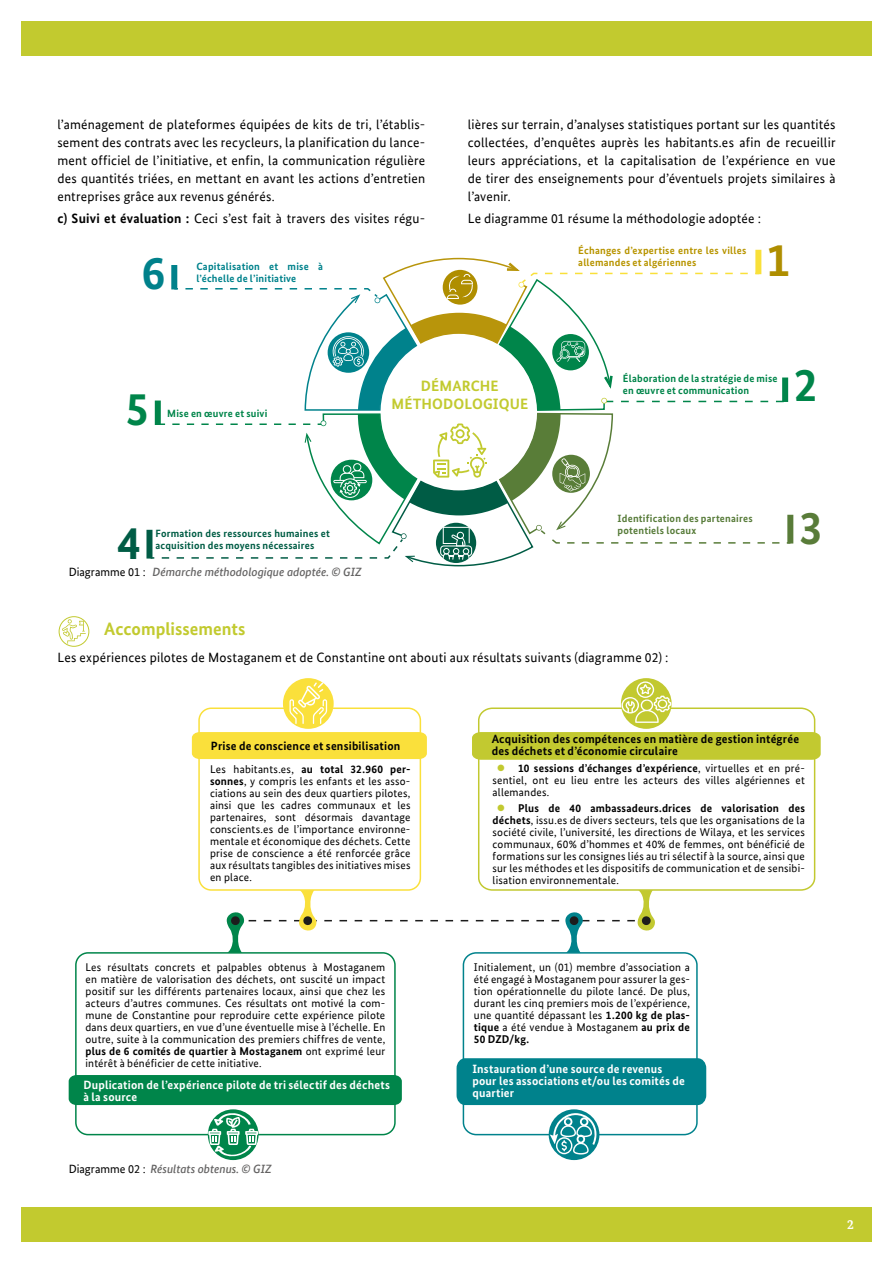
<style>
.page{position:relative;width:893px;height:1263px;background:#fff}
.page>*{position:absolute;margin:0;border:0;box-sizing:border-box;transform-origin:0 0}
.t1{font:700 47.1px "Bundes Sans";color:#00854a}
.t2{font:700 47.1px "Bundes Sans";color:#005c45}
.t3{font:700 47.1px "Bundes Sans";color:#af8e00}
.t4{font:700 47.1px "Bundes Sans";color:#597c39}
.t5{font:700 47.1px "Bundes Sans";color:#00818b}
.t6{font:700 18px "Bundes Sans";color:#c2ca2f}
.t7{font:700 15px "Bundes Sans";letter-spacing:.01em;color:#c2ca2f}
.t8{font:13.5px/18px "Bundes Sans";letter-spacing:.015em;color:#000;text-align:justify}
.t9{font:700 13.5px "Bundes Serif";color:#fff}
.t10{font:700 12px/12px "Bundes Sans";letter-spacing:.015em;color:#fff}
.t11{font:700 12px/12px "Bundes Sans";letter-spacing:.015em;color:#020203}
.t12{font:italic 500 12px "Bundes Sans";color:#646363}
.t13{font:11.25px/12px "Bundes Sans";letter-spacing:.015em;color:#000;text-align:justify}
.t14{font:700 10.5px "Bundes Sans";letter-spacing:.02em;color:#00854a}
.t15{font:700 10.5px "Bundes Sans";letter-spacing:.02em;color:#005d45}
.t16{font:700 10.5px/12px "Bundes Sans";letter-spacing:.02em;color:#b89500}
.t17{font:700 10.5px/12px "Bundes Sans";letter-spacing:.02em;color:#00828c}
.t18{font:700 10.5px/12px "Bundes Sans";letter-spacing:.02em;color:#587c3a}
.s1{font-weight:700}
.s2{font-weight:400;font-style:normal;color:#000}
</style>
<div class="page">
<div style="left:21px;top:1208px;width:851px;height:34px;background:#c2ca2f"></div>
<div style="left:21px;top:21px;width:851px;height:34px;background:#c2ca2f"></div>
<div style="left:59px;top:616px;width:30px;height:31px;border:1px solid #c2ca2f;border-radius:15px"></div>
<div style="left:146px;top:530px;width:6px;height:29px;background:#005c45"></div>
<div style="left:755px;top:250px;width:6px;height:24px;background:#f9e03a"></div>
<div style="left:787px;top:515px;width:6px;height:28px;background:#597c39"></div>
<div style="left:198px;top:707px;width:223px;height:184px;border:2px solid #fae03b;border-radius:12px"></div>
<svg style="left:478px;top:707px;width:338px;height:184px"></svg>
<div style="left:75px;top:952px;width:321px;height:183px;border:2px solid #00854a;border-radius:12px"></div>
<div style="left:463px;top:952px;width:235px;height:183px;border:2px solid #00828c;border-radius:13px"></div>
<div style="left:283px;top:678px;width:51px;height:51px;background:#fae03b;border-radius:50%"></div>
<div style="left:621px;top:678px;width:51px;height:51px;background:#c2c930;border-radius:50%"></div>
<svg style="left:208px;top:1109px;width:51px;height:51px"></svg>
<svg style="left:549px;top:1109px;width:50px;height:51px"></svg>
<div style="left:457px;top:1058px;width:249px;height:47px;background:#00828c"></div>
<div style="left:69px;top:1075px;width:333px;height:30px;background:#00854a"></div>
<svg style="left:226px;top:890px;width:429px;height:63px"></svg>
<svg style="left:621px;top:681px;width:50px;height:42px"></svg>
<svg style="left:208px;top:1112px;width:50px;height:45px"></svg>
<svg style="left:550px;top:1112px;width:47px;height:42px"></svg>
<div style="left:192px;top:732px;width:235px;height:27px;background:#fae03b"></div>
<svg style="left:289px;top:682px;width:38px;height:42px"></svg>
<svg style="left:149px;top:257px;width:643px;height:310px"></svg>
<svg style="left:62px;top:619px;width:24px;height:25px"></svg>
<svg style="left:472px;top:732px;width:349px;height:39px"></svg>
<svg style="left:498px;top:805px;width:6px;height:6px"></svg>
<p class="t8" style="left:57px;top:115px;width:369px">l’aménagement de plateformes équipées de kits de tri, l’établis&shy;sement des contrats avec les recycleurs, la planification du lance&shy;ment officiel de l’initiative, et enfin, la communication régulière des quantités triées, en mettant en avant les actions d’entretien entreprises grâce aux revenus générés.</p>
<p class="t8" style="left:57px;top:209px;width:369px"><span class="s1">c) Suivi et évaluation :</span> Ceci s’est fait à travers des visites régu-</p>
<h1 class="t5" style="left:142px;top:246px;width:25px">6</h1>
<p class="t17" style="left:196px;top:260px;width:128px">Capitalisation et mise à l’échelle de l’initiative</p>
<p class="t8" style="left:468px;top:115px;width:369px">lières sur terrain, d’analyses statistiques portant sur les quantités collectées, d’enquêtes auprès les habitants.es afin de recueillir leurs appréciations, et la capitalisation de l’expérience en vue de tirer des enseignements pour d’éventuels projets similaires à l’avenir.</p>
<p class="t8" style="left:468px;top:209px;width:295px">Le diagramme 01 résume la méthodologie adoptée :</p>
<p class="t16" style="left:578px;top:245px;width:169px">Échanges d’expertise entre les villes allemandes et algériennes</p>
<h1 class="t3" style="left:766px;top:232px;width:25px">1</h1>
<h1 class="t1" style="left:126px;top:381px;width:25px">5</h1>
<p class="t14" style="left:167px;top:407px;width:102px">Mise en œuvre et suivi</p>
<p class="t14" style="left:623px;top:372px;width:156px">Élaboration de la stratégie de mise</p>
<h3 class="t7" style="left:421px;top:377px;width:79px">DÉMARCHE</h3>
<p class="t14" style="left:623px;top:384px;width:128px">en œuvre et communication</p>
<h3 class="t7" style="left:392px;top:395px;width:138px">MÉTHODOLOGIQUE</h3>
<h1 class="t1" style="left:794px;top:358px;width:25px">2</h1>
<h1 class="t2" style="left:117px;top:515px;width:25px">4</h1>
<p class="t15" style="left:155px;top:527px;width:176px">Formation des ressources humaines et</p>
<p class="t15" style="left:155px;top:539px;width:160px">acquisition des moyens nécessaires</p>
<p class="t12" style="left:69px;top:565px;width:294px"><span class="s2">Diagramme 01 :</span> Démarche méthodologique adoptée. © GIZ</p>
<p class="t18" style="left:618px;top:513px;width:137px">Identification des partenaires potentiels locaux</p>
<h2 class="t6" style="left:104px;top:619px;width:143px">Accomplissements</h2>
<p class="t8" style="left:57px;top:648px;width:613px">Les expériences pilotes de Mostaganem et de Constantine ont abouti aux résultats suivants (diagramme 02) :</p>
<h1 class="t4" style="left:799px;top:500px;width:25px">3</h1>
<p class="t11" style="left:211px;top:740px;width:191px">Prise de conscience et sensibilisation</p>
<p class="t11" style="left:492px;top:733px;width:309px">Acquisition des compétences en matière de gestion intégrée des déchets et d’économie circulaire</p>
<p class="t13" style="left:210px;top:763px;width:202px">Les habitants.es, <span class="s1">au total 32.960 per&shy;sonnes</span>, y compris les enfants et les asso&shy;ciations au sein des deux quartiers pilotes, ainsi que les cadres communaux et les partenaires, sont désormais davantage conscients.es de l’importance environne&shy;mentale et économique des déchets. Cette prise de conscience a été renforcée grâce aux résultats tangibles des initiatives mises en place.</p>
<p class="t13" style="left:493px;top:762px;width:314px;text-indent:26px"><span class="s1">10 sessions d’échanges d’expérience</span>, virtuelles et en pré&shy;sentiel, ont eu lieu entre les acteurs des villes algériennes et allemandes.</p>
<p class="t13" style="left:493px;top:802px;width:314px;text-indent:26px"><span class="s1">Plus de 40 ambassadeurs.drices de valorisation des déchets</span>, issu.es de divers secteurs, tels que les organisations de la société civile, l’université, les directions de Wilaya, et les services communaux, 60% d’hommes et 40% de femmes, ont bénéficié de formations sur les consignes liés au tri sélectif à la source, ainsi que sur les méthodes et les dispositifs de communication et de sensibi&shy;lisation environnementale.</p>
<p class="t13" style="left:86px;top:961px;width:301px">Les résultats concrets et palpables obtenus à Mostaganem en matière de valorisation des déchets, ont suscité un impact positif sur les différents partenaires locaux, ainsi que chez les acteurs d’autres communes. Ces résultats ont motivé la com&shy;mune de Constantine pour reproduire cette expérience pilote dans deux quartiers, en vue d’une éventuelle mise à l’échelle. En outre, suite à la communication des premiers chiffres de vente, <span class="s1">plus de 6 comités de quartier à Mostaganem</span> ont exprimé leur intérêt à bénéficier de cette initiative.</p>
<p class="t10" style="left:83px;top:1079px;width:308px">Duplication de l’expérience pilote de tri sélectif des déchets à la source</p>
<p class="t12" style="left:69px;top:1162px;width:204px"><span class="s2">Diagramme 02 :</span> Résultats obtenus. © GIZ</p>
<p class="t13" style="left:474px;top:961px;width:218px">Initialement, un (01) membre d’association a été engagé à Mostaganem pour assurer la ges&shy;tion opérationnelle du pilote lancé. De plus, durant les cinq premiers mois de l’expérience, une quantité dépassant les <span class="s1">1.200 kg de plas&shy;tique</span> a été vendue à Mostaganem <span class="s1">au prix de 50 DZD/kg.</span></p>
<p class="t10" style="left:472px;top:1063px;width:214px">Instauration d’une source de revenus pour les associations et/ou les comités de quartier</p>
<p class="t9" style="left:847px;top:1216px;width:8px">2</p>
</div>
